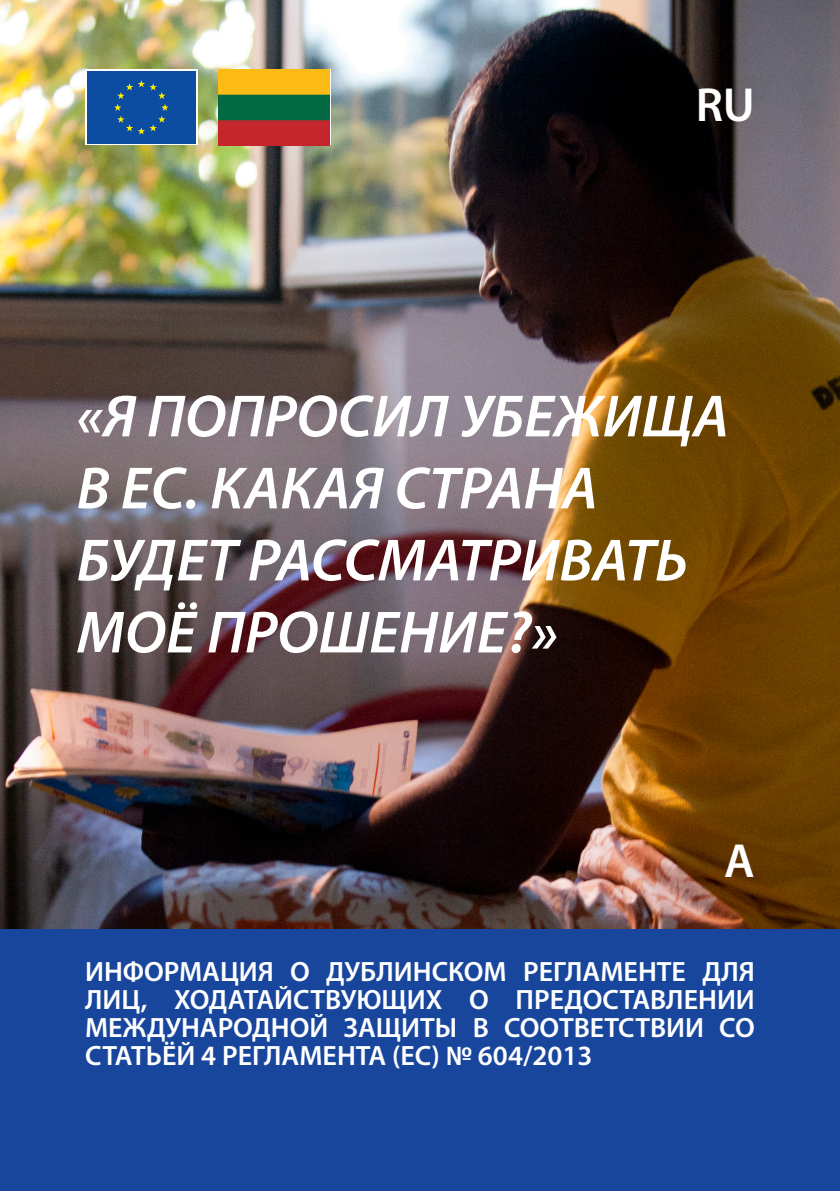
<style>
.page{position:relative;width:840px;height:1191px;background:#fff}
.page>*{position:absolute;margin:0;border:0;box-sizing:border-box;transform-origin:0 0}
.t1{font:italic 600 60px/72px "Myriad Pro";color:#fff}
.Default{font:600 48px "Myriad Pro";color:#fff}
.Default-2{font:600 28px/28px "Myriad Pro";color:#fff;text-align:justify}
</style>
<div class="page">
<img style="left:0;top:0;width:839px;height:930px">
<div style="left:0;top:930px;width:839px;height:261px;background:#18469d"></div>
<div style="left:85px;top:69px;width:112px;height:76px;background:linear-gradient(to right,#0d4da1,#0d4da1)"></div>
<div style="left:87px;top:72px;width:108px;height:72px;background:#0d4da1"></div>
<svg style="left:114px;top:80px;width:55px;height:54px"></svg>
<img style="left:218px;top:69px;width:111px;height:76px">
<p class="Default" style="left:695px;top:74px;width:61px">RU</p>
<p class="t1" style="left:77px;top:379px;width:653px">«Я ПОПРОСИЛ УБЕЖИЩА<br>В ЕС. КАКАЯ СТРАНА<br>БУДЕТ РАССМАТРИВАТЬ<br>МОЁ ПРОШЕНИЕ?»</p>
<p class="Default" style="left:723px;top:830px;width:32px">A</p>
<p class="Default-2" style="left:85px;top:957px;width:671px">ИНФОРМАЦИЯ О ДУБЛИНСКОМ РЕГЛАМЕНТЕ ДЛЯ ЛИЦ, ХОДАТАЙСТВУЮЩИХ О ПРЕДОСТАВЛЕНИИ МЕЖДУНАРОДНОЙ ЗАЩИТЫ В СООТВЕТСТВИИ СО СТАТЬЁЙ 4 РЕГЛАМЕНТА (ЕС) № 604/2013</p>
</div>
